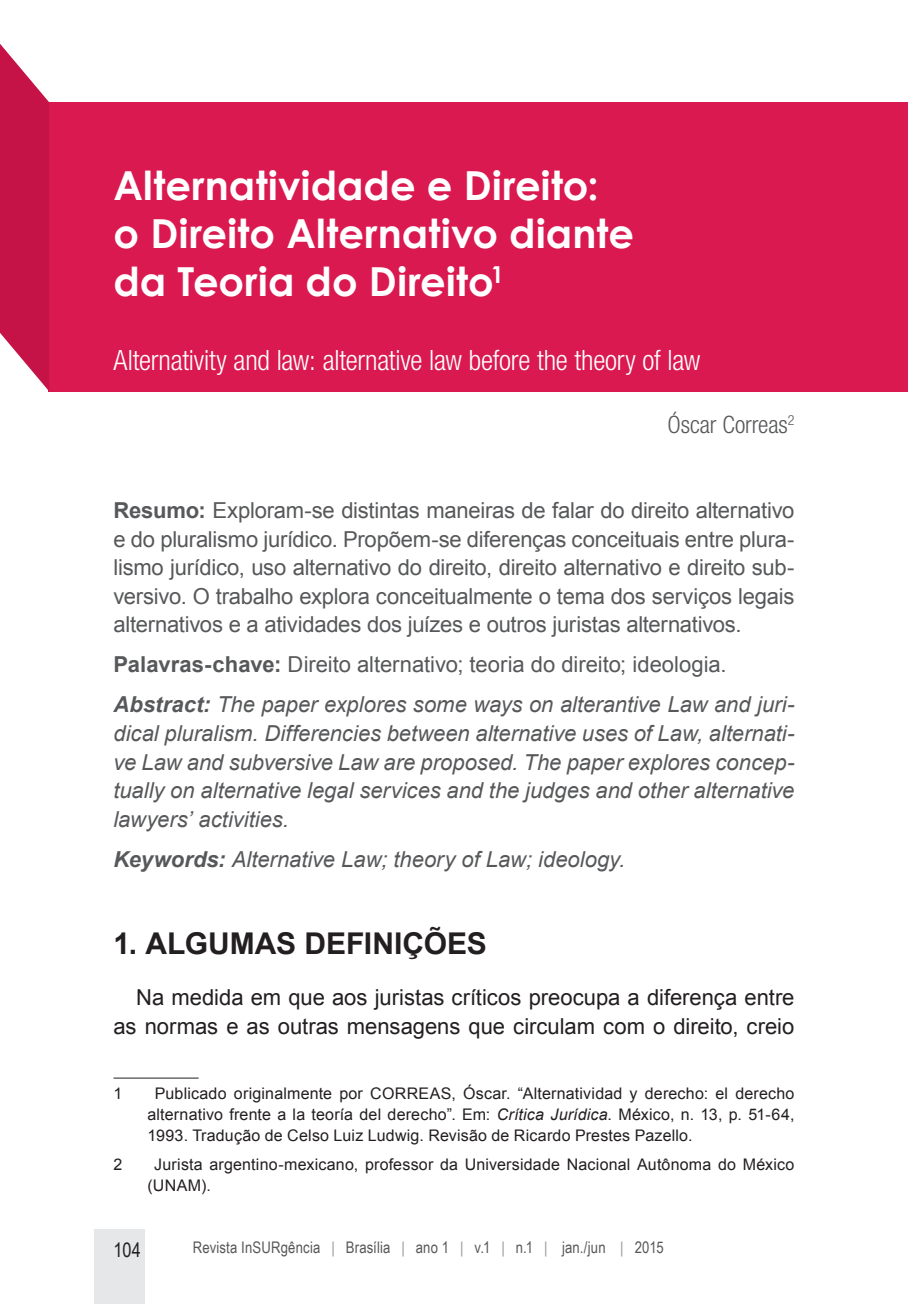
<style>
.page{position:relative;width:908px;height:1304px;background:#fff}
.page>*{position:absolute;margin:0;border:0;box-sizing:border-box;transform-origin:0 0}
.titulo_-_capitulo{font:700 40px/48px "Century Gothic";letter-spacing:.005em;color:#fff}
._2_subtitulo_-_capit{font:700 30px "Arial";color:#231f20}
._1_subtitulo_-_capit{font:300 condensed 28px "Helvetica Neue LT Std";letter-spacing:-.01em;color:#fff}
.credito_autor{font:300 condensed 24px "Helvetica Neue LT Std";letter-spacing:-.005em;color:#57585a}
.resumo_abstract{font:22px/28.6px "Arial";letter-spacing:-.01em;color:#57585a;text-align:justify}
.resumo_abstract-2{font:italic 22px/28.6px "Arial";letter-spacing:-.005em;color:#57585a;text-align:justify}
.corpo_de_texto{font:22px/28.6px "Arial";color:#231f20;text-align:right}
.t1{font:20px "Arial Narrow";color:#231f20}
.nota_de_rodapé{font:16px/20.8px "Arial";letter-spacing:.01em;color:#231f20;text-align:justify}
.corpo_de_texto-2{font:16px "Arial Narrow";letter-spacing:.01em;color:#57585a}
.s1{font-weight:700}
.s2{font-style:italic}
.s3{color:#939598}
</style>
<div class="page">
<div style="left:94px;top:1229px;width:50px;height:75px;background:#e6e7e9"></div>
<div style="left:49px;top:102px;width:858px;height:289px;background:#da1950"></div>
<svg style="left:0;top:44px;width:49px;height:347px"></svg>
<hr style="left:113px;top:1078px;width:85px;height:1px;background:#231f20">
<p class="titulo_-_capitulo" style="left:113px;top:160px;width:522px">Alternatividade e Direito: o Direito Alternativo diante da Teoria do Direito<sup>1</sup></p>
<p class="_1_subtitulo_-_capit" style="left:113px;top:344px;width:588px">Alternativity and law: alternative law before the theory of law</p>
<p class="credito_autor" style="left:667px;top:410px;width:128px">Óscar Correas<sup>2</sup></p>
<p class="resumo_abstract" style="left:113px;top:496px;width:682px"><span class="s1">Resumo:</span> Exploram-se distintas maneiras de falar do direito alternativo e do pluralismo jurídico. Propõem-se diferenças conceituais entre plura&shy;lismo jurídico, uso alternativo do direito, direito alternativo e direito sub&shy;versivo. O trabalho explora conceitualmente o tema dos serviços legais alternativos e a atividades dos juízes e outros juristas alternativos.</p>
<p class="resumo_abstract" style="left:113px;top:651px;width:614px"><span class="s1">Palavras-chave:</span> Direito alternativo; teoria do direito; ideologia.</p>
<p class="resumo_abstract-2" style="left:113px;top:691px;width:682px"><span class="s1">Abstract:</span> The paper explores some ways on alterantive Law and juri&shy;dical pluralism. Differencies between alternative uses of Law, alternati&shy;ve Law and subversive Law are proposed. The paper explores concep&shy;tually on alternative legal services and the judges and other alternative lawyers’ activities.</p>
<p class="resumo_abstract-2" style="left:113px;top:845px;width:513px"><span class="s1">Keywords:</span> Alternative Law; theory of Law; ideology.</p>
<p class="_2_subtitulo_-_capit" style="left:113px;top:923px;width:375px">1. ALGUMAS DEFINIÇÕES</p>
<p class="corpo_de_texto" style="left:113px;top:983px;width:682px">Na medida em que aos juristas críticos preocupa a diferença entre as normas e as outras mensagens que circulam com o direito, creio</p>
<p class="nota_de_rodapé" style="left:113px;top:1083px;width:10px">1</p>
<p class="nota_de_rodapé" style="left:147px;top:1083px;width:648px;text-indent:7px">Publicado originalmente por CORREAS, Óscar. “Alternatividad y derecho: el derecho alternativo frente a la teoría del derecho”. Em: <span class="s2">Crítica Jurídica</span>. México, n. 13, p. 51-64, 1993. Tradução de Celso Luiz Ludwig. Revisão de Ricardo Prestes Pazello.</p>
<p class="nota_de_rodapé" style="left:113px;top:1154px;width:10px">2</p>
<p class="nota_de_rodapé" style="left:147px;top:1154px;width:648px;text-indent:7px">Jurista argentino-mexicano, professor da Universidade Nacional Autônoma do México (UNAM).</p>
<p class="t1" style="left:113px;top:1236px;width:29px">104</p>
<p class="corpo_de_texto-2" style="left:193px;top:1235px;width:472px">Revista InSURgência <span class="s3">|</span> Brasília <span class="s3">|</span> ano 1 <span class="s3">|</span> v.1 <span class="s3">|</span> n.1 <span class="s3">|</span> jan./jun <span class="s3">|</span> 2015</p>
</div>
